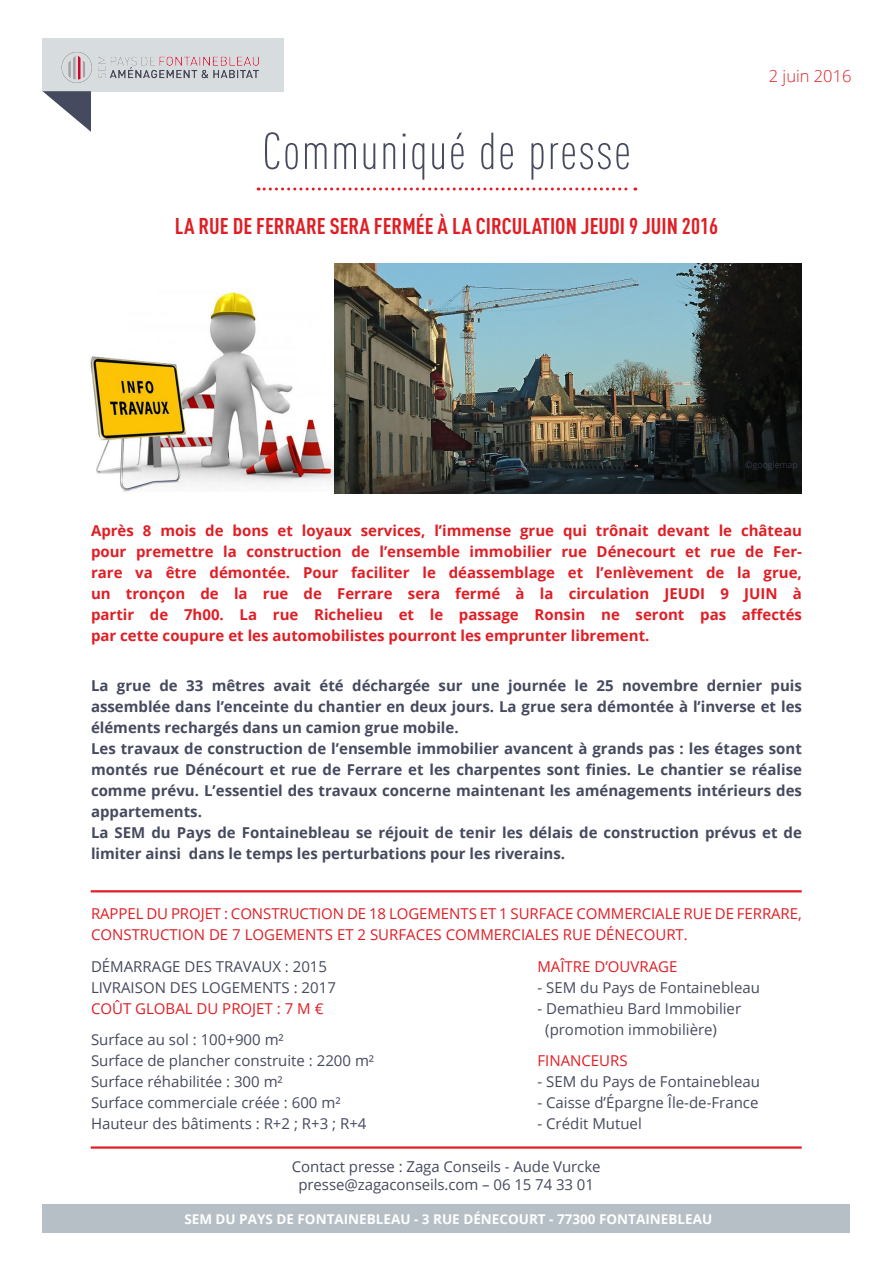
<style>
.page{position:relative;width:893px;height:1263px;background:#fff}
.page>*{position:absolute;margin:0;border:0;box-sizing:border-box;transform-origin:0 0}
.t1{font:300 51px "DIN Cond";letter-spacing:.03em;color:#454a5e}
.t2{font:700 22.5px "DIN Cond";color:#e01e25}
.t3{font:300 16.5px "Open Sans";color:#e01e25}
.t4{font:700 15px/21px "Open Sans";color:#454a5e;text-align:justify}
.t5{font:15px "Open Sans";color:#454a5e}
.t6{font:700 15px/21px "Open Sans";color:#e01e25;text-align:justify}
.t7{font:15px/21px "Open Sans";color:#e01e25}
.t8{font:700 13.5px "Open Sans";color:#fff}
.t9{font:300 9px "Open Sans";color:#454a5e}
</style>
<div class="page">
<div style="left:43px;top:38px;width:241px;height:53px;background:#d7dcdf"></div>
<svg style="left:43px;top:91px;width:15px;height:13px"></svg>
<div style="left:43px;top:1204px;width:807px;height:28px;background:#b5bfc5"></div>
<svg style="left:258px;top:188px;width:378px;height:3px"></svg>
<hr style="left:91px;top:890px;width:711px;height:2px;background:#e01e25">
<hr style="left:91px;top:1146px;width:711px;height:3px;background:#e01e25">
<img style="left:90px;top:287px;width:245px;height:206px">
<img style="left:335px;top:264px;width:467px;height:229px">
<img style="left:58px;top:52px;width:210px;height:80px">
<p class="t1" style="left:262px;top:122px;width:370px">Communiqué de presse</p>
<p class="t2" style="left:175px;top:212px;width:545px">LA RUE DE FERRARE SERA FERMÉE À LA CIRCULATION JEUDI 9 JUIN 2016</p>
<p class="t3" style="left:769px;top:65px;width:84px">2 juin 2016</p>
<p class="t9" style="left:745px;top:459px;width:54px">©googlemap</p>
<p class="t6" style="left:91px;top:520px;width:712px">Après 8 mois de bons et loyaux services, l’immense grue qui trônait devant le château pour premettre la construction de l’ensemble immobilier rue Dénecourt et rue de Fer&shy;rare va être démontée. Pour faciliter le déassemblage et l’enlèvement de la grue, un tronçon de la rue de Ferrare sera fermé à la circulation JEUDI 9 JUIN à partir de 7h00. La rue Richelieu et le passage Ronsin ne seront pas affectés par cette coupure et les automobilistes pourront les emprunter librement.</p>
<p class="t4" style="left:91px;top:674px;width:712px">La grue de 33 mêtres avait été déchargée sur une journée le 25 novembre dernier puis assemblée dans l’enceinte du chantier en deux jours. La grue sera démontée à l’inverse et les éléments rechargés dans un camion grue mobile.</p>
<p class="t4" style="left:91px;top:737px;width:712px">Les travaux de construction de l’ensemble immobilier avancent à grands pas : les étages sont montés rue Dénécourt et rue de Ferrare et les charpentes sont finies. Le chantier se réalise comme prévu. L’essentiel des travaux concerne maintenant les aménagements intérieurs des appartements.</p>
<p class="t4" style="left:91px;top:821px;width:712px">La SEM du Pays de Fontainebleau se réjouit de tenir les délais de construction prévus et de limiter ainsi dans le temps les perturbations pour les riverains.</p>
<p class="t7" style="left:91px;top:903px;width:712px">RAPPEL DU PROJET : CONSTRUCTION DE 18 LOGEMENTS ET 1 SURFACE COMMERCIALE RUE DE FERRARE,<br>CONSTRUCTION DE 7 LOGEMENTS ET 2 SURFACES COMMERCIALES RUE DÉNECOURT.</p>
<p class="t5" style="left:91px;top:956px;width:238px">DÉMARRAGE DES TRAVAUX : 2015</p>
<p class="t5" style="left:91px;top:977px;width:246px">LIVRAISON DES LOGEMENTS : 2017</p>
<p class="t7" style="left:91px;top:997px;width:234px">COÛT GLOBAL DU PROJET : 7 M €</p>
<p class="t5" style="left:91px;top:1029px;width:194px">Surface au sol : 100+900 m²</p>
<p class="t5" style="left:91px;top:1050px;width:285px">Surface de plancher construite : 2200 m²</p>
<p class="t5" style="left:91px;top:1071px;width:193px">Surface réhabilitée : 300 m²</p>
<p class="t5" style="left:91px;top:1092px;width:251px">Surface commerciale créée : 600 m²</p>
<p class="t5" style="left:91px;top:1113px;width:277px">Hauteur des bâtiments : R+2 ; R+3 ; R+4</p>
<p class="t7" style="left:537px;top:955px;width:142px">MAÎTRE D’OUVRAGE</p>
<p class="t5" style="left:537px;top:977px;width:224px">- SEM du Pays de Fontainebleau</p>
<p class="t5" style="left:537px;top:998px;width:205px">- Demathieu Bard Immobilier</p>
<p class="t5" style="left:545px;top:1019px;width:173px">(promotion immobilière)</p>
<p class="t7" style="left:537px;top:1050px;width:92px">FINANCEURS</p>
<p class="t5" style="left:537px;top:1071px;width:224px">- SEM du Pays de Fontainebleau</p>
<p class="t5" style="left:537px;top:1092px;width:223px">- Caisse d’Épargne Île-de-France</p>
<p class="t5" style="left:537px;top:1113px;width:106px">- Crédit Mutuel</p>
<p class="t5" style="left:292px;top:1156px;width:310px">Contact presse : Zaga Conseils - Aude Vurcke</p>
<p class="t5" style="left:298px;top:1174px;width:297px">presse@zagaconseils.com – 06 15 74 33 01</p>
<p class="t8" style="left:184px;top:1210px;width:529px">SEM DU PAYS DE FONTAINEBLEAU - 3 RUE DÉNECOURT - 77300 FONTAINEBLEAU</p>
</div>
